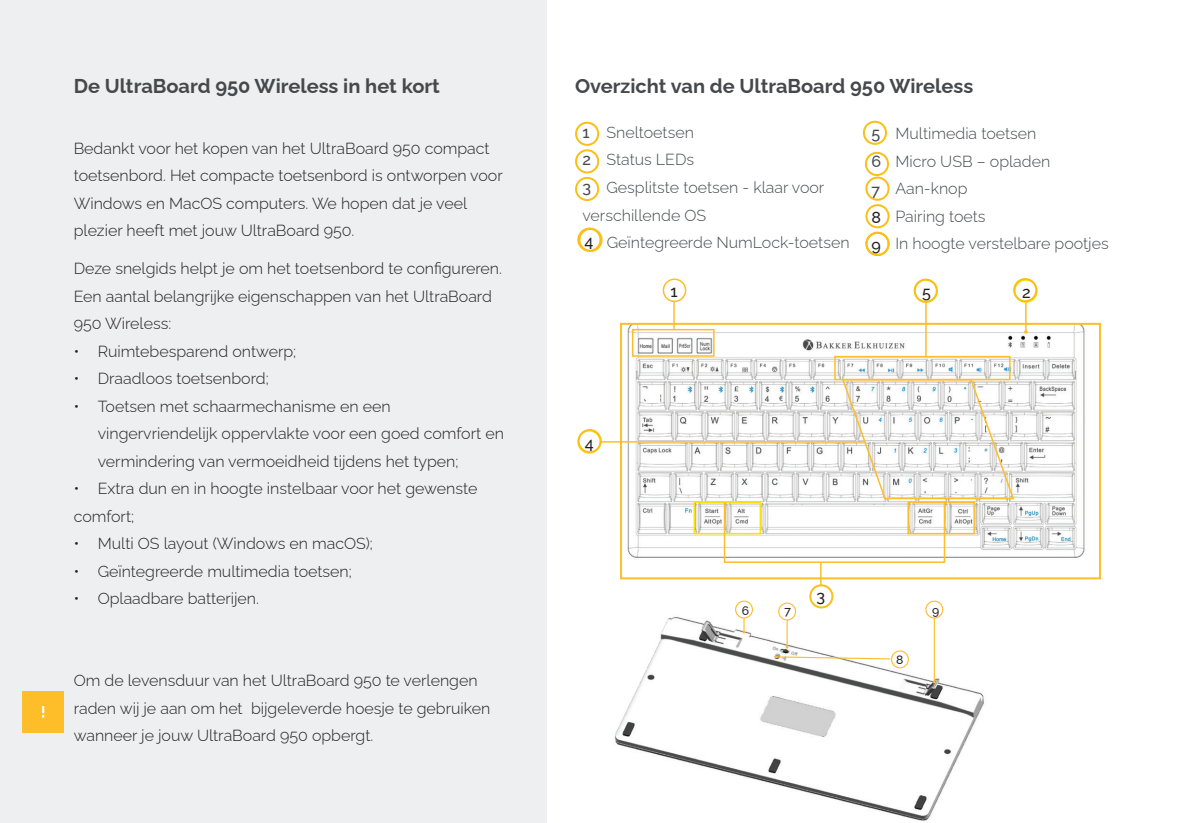
<style>
.page{position:relative;width:1191px;height:823px;background:#fff}
.page>*{position:absolute;margin:0;border:0;box-sizing:border-box;transform-origin:0 0}
.t1{font:700 20px "Raleway";color:#45494c}
.t2{font:300 16px/27.6px "Raleway";color:#231f20}
.t3{font:300 16px/27.6px "Raleway";color:#45494c}
.t4{font:500 16px/27.8px "Raleway";color:#231f20}
.t5{font:500 16px "Raleway";color:#45494c}
.t6{font:500 12.2px "Raleway";color:#231f20}
.s1{font-weight:500}
</style>
<div class="page">
<div style="left:0;top:0;width:547px;height:822px;background:#edeff0"></div>
<div style="left:575px;top:122px;width:24px;height:24px;border:2px solid #fbbf16;border-radius:50%"></div>
<div style="left:575px;top:149px;width:24px;height:24px;border:2px solid #fbbf16;border-radius:50%"></div>
<div style="left:575px;top:177px;width:24px;height:24px;border:2px solid #fbbf16;border-radius:50%"></div>
<div style="left:863px;top:121px;width:24px;height:24px;border:2px solid #fbbf16;border-radius:50%"></div>
<div style="left:865px;top:152px;width:24px;height:24px;border:2px solid #fbbf16;border-radius:50%"></div>
<div style="left:23px;top:691px;width:41px;height:41px;background:#febe2a"></div>
<svg style="left:42px;top:706px;width:2px;height:11px"></svg>
<img style="left:623px;top:325px;width:462px;height:233px">
<div style="left:620px;top:322px;width:481px;height:257px;border:2px solid #febe2a"></div>
<div style="left:632px;top:329px;width:82px;height:27px;border:2px solid #febe2a"></div>
<div style="left:693px;top:501px;width:68px;height:33px;border:2px solid #f9e204"></div>
<div style="left:834px;top:355px;width:176px;height:25px;border:2px solid #febe2a"></div>
<div style="left:662px;top:278px;width:24px;height:24px;border:2px solid #febe2a;border-radius:50%"></div>
<div style="left:914px;top:279px;width:24px;height:23px;border:2px solid #f9e204;border-radius:50%"></div>
<div style="left:577px;top:430px;width:24px;height:23px;border:2px solid #f9e204;border-radius:50%"></div>
<hr style="left:673px;top:300px;width:2px;height:29px;background:#febe2a">
<hr style="left:925px;top:301px;width:1px;height:55px;background:#febe2a">
<hr style="left:600px;top:441px;width:264px;height:1px;background:#febe2a">
<div style="left:1014px;top:279px;width:23px;height:23px;border:2px solid #f9e204;border-radius:50%"></div>
<hr style="left:1025px;top:302px;width:1px;height:30px;background:#febe2a">
<svg style="left:723px;top:378px;width:292px;height:207px"></svg>
<div style="left:865px;top:176px;width:24px;height:24px;border:2px solid #fbbf16;border-radius:50%"></div>
<div style="left:865px;top:204px;width:24px;height:24px;border:2px solid #fbbf16;border-radius:50%"></div>
<div style="left:865px;top:231px;width:24px;height:25px;border:2px solid #fbbf16;border-radius:50%"></div>
<div style="left:865px;top:232px;width:24px;height:24px;border:2px solid #fbbf16;border-radius:50%"></div>
<div style="left:913px;top:278px;width:24px;height:24px;border:2px solid #fbbf16;border-radius:50%"></div>
<div style="left:1013px;top:278px;width:24px;height:24px;border:2px solid #fbbf16;border-radius:50%"></div>
<div style="left:577px;top:429px;width:25px;height:24px;border:2px solid #fbbf16;border-radius:50%"></div>
<div style="left:809px;top:584px;width:24px;height:24px;border:2px solid #fbbf16;border-radius:50%"></div>
<img style="left:615px;top:612px;width:369px;height:209px">
<div style="left:735px;top:600px;width:18px;height:18px;border:1px solid #febe2a;border-radius:50%"></div>
<div style="left:778px;top:602px;width:18px;height:18px;border:1px solid #febe2a;border-radius:50%"></div>
<div style="left:891px;top:650px;width:18px;height:18px;border:1px solid #febe2a;border-radius:50%"></div>
<div style="left:925px;top:600px;width:18px;height:18px;border:1px solid #febe2a;border-radius:50%"></div>
<svg style="left:785px;top:619px;width:3px;height:29px"></svg>
<hr style="left:933px;top:617px;width:2px;height:64px;background:#febe2a">
<svg style="left:742px;top:617px;width:3px;height:16px"></svg>
<svg style="left:774px;top:655px;width:117px;height:4px"></svg>
<div style="left:577px;top:227px;width:24px;height:24px;border:2px solid #fbbf16;border-radius:50%"></div>
<div style="left:578px;top:228px;width:24px;height:24px;border:2px solid #fbbf16;border-radius:50%"></div>
<p class="t1" style="left:74px;top:69px;width:368px">De UltraBoard 950 Wireless in het kort</p>
<p class="t2" style="left:74px;top:132px;width:430px">Bedankt voor het kopen van het UltraBoard 950 compact toetsenbord. Het compacte toetsenbord is ontworpen voor Windows en MacOS computers. We hopen dat je veel plezier heeft met jouw UltraBoard 950.</p>
<p class="t2" style="left:74px;top:252px;width:430px">Deze snelgids helpt je om het toetsenbord te configureren.<br>Een aantal belangrijke eigenschappen van het UltraBoard<br>950 Wireless:</p>
<p class="t2" style="left:74px;top:335px;width:224px">• Ruimtebesparend ontwerp;</p>
<p class="t2" style="left:74px;top:362px;width:197px">• Draadloos toetsenbord;</p>
<p class="t2" style="left:98px;top:390px;width:408px;text-indent:-24px">• Toetsen met schaarmechanisme en een vingervriendelijk oppervlakte voor een goed comfort en vermindering van vermoeidheid tijdens het typen;</p>
<p class="t2" style="left:74px;top:472px;width:405px">• Extra dun en in hoogte instelbaar voor het gewenste comfort;</p>
<p class="t2" style="left:74px;top:527px;width:301px">• Multi OS layout (Windows en macOS);</p>
<p class="t2" style="left:74px;top:555px;width:280px">• Geïntegreerde multimedia toetsen;</p>
<p class="t2" style="left:74px;top:582px;width:187px">• Oplaadbare batterijen.</p>
<p class="t2" style="left:74px;top:664px;width:418px">Om de levensduur van het UltraBoard 950 te verlengen raden wij je aan om het bijgeleverde hoesje te gebruiken wanneer je jouw UltraBoard 950 opbergt.</p>
<p class="t1" style="left:575px;top:69px;width:400px">Overzicht van de UltraBoard 950 Wireless</p>
<p class="t3" style="left:582px;top:117px;width:243px"><span class="s1">1</span> Sneltoetsen<br><span class="s1">2</span> Status LEDs<br><span class="s1">3</span> Gesplitste toetsen - klaar voor verschillende OS</p>
<p class="t3" style="left:607px;top:227px;width:244px">Geïntegreerde NumLock-toetsen</p>
<p class="t3" style="left:871px;top:118px;width:166px"><span class="s1">5</span> Multimedia toetsen</p>
<p class="t3" style="left:871px;top:145px;width:180px"><span class="s1">6</span> Micro USB – opladen</p>
<p class="t3" style="left:895px;top:173px;width:74px">Aan-knop</p>
<p class="t3" style="left:895px;top:200px;width:92px">Pairing toets</p>
<p class="t3" style="left:895px;top:228px;width:215px">In hoogte verstelbare pootjes</p>
<p class="t5" style="left:871px;top:177px;width:10px">7</p>
<p class="t4" style="left:871px;top:202px;width:11px">8<br>9</p>
<p class="t4" style="left:584px;top:225px;width:10px">4</p>
<p class="t4" style="left:584px;top:427px;width:10px">4</p>
<p class="t4" style="left:670px;top:276px;width:9px">1</p>
<p class="t4" style="left:922px;top:277px;width:10px">5</p>
<p class="t6" style="left:741px;top:600px;width:9px">6</p>
<p class="t6" style="left:784px;top:600px;width:8px">7</p>
<p class="t4" style="left:816px;top:580px;width:10px">3</p>
<p class="t6" style="left:896px;top:649px;width:9px">8</p>
<p class="t6" style="left:932px;top:600px;width:9px">9</p>
<p class="t4" style="left:1022px;top:277px;width:10px">2</p>
</div>
